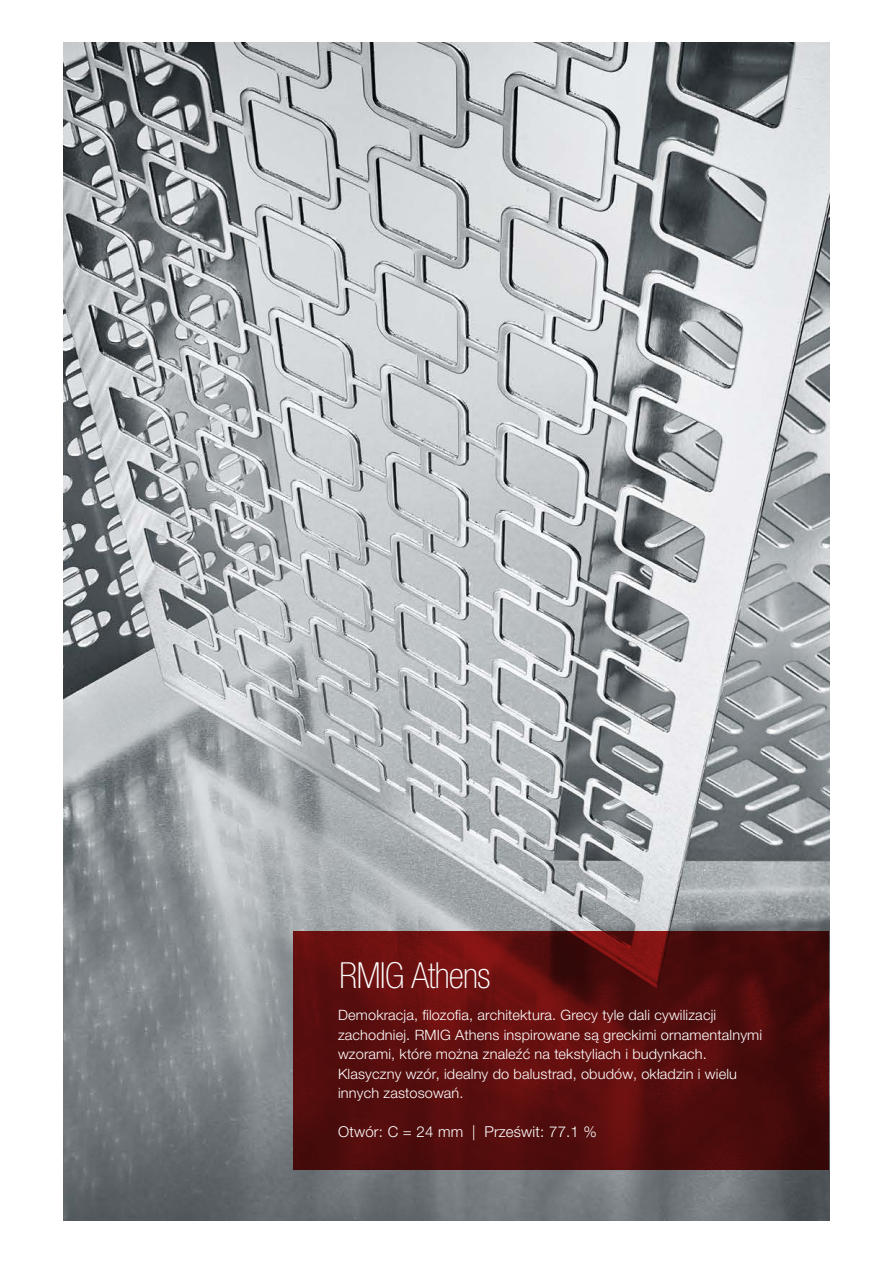
<style>
.page{position:relative;width:893px;height:1263px;background:#fff}
.page>*{position:absolute;margin:0;border:0;box-sizing:border-box;transform-origin:0 0}
.t1{font:100 condensed 36px "Helvetica Neue LTW1 G";letter-spacing:-.02em;color:#fff}
.t2{font:300 15px "Helvetica Neue LTW1 G";letter-spacing:.015em;color:#fff}
.t3{font:300 14.25px/19.5px "Helvetica Neue LTW1 G";letter-spacing:.01em;color:#fff}
</style>
<div class="page">
<img style="left:64px;top:43px;width:765px;height:1177px">
<svg style="left:293px;top:931px;width:536px;height:238px"></svg>
<h1 class="t1" style="left:339px;top:955px;width:153px">RMIG Athens</h1>
<p class="t3" style="left:338px;top:1005px;width:426px">Demokracja, filozofia, architektura. Grecy tyle dali cywilizacji zachodniej. RMIG Athens inspirowane są greckimi ornamentalnymi wzorami, które można znaleźć na tekstyliach i budynkach.<br>Klasyczny wzór, idealny do balustrad, obudów, okładzin i wielu innych zastosowań.</p>
<p class="t2" style="left:338px;top:1123px;width:260px">Otwór: C = 24 mm | Prześwit: 77.1 %</p>
</div>
